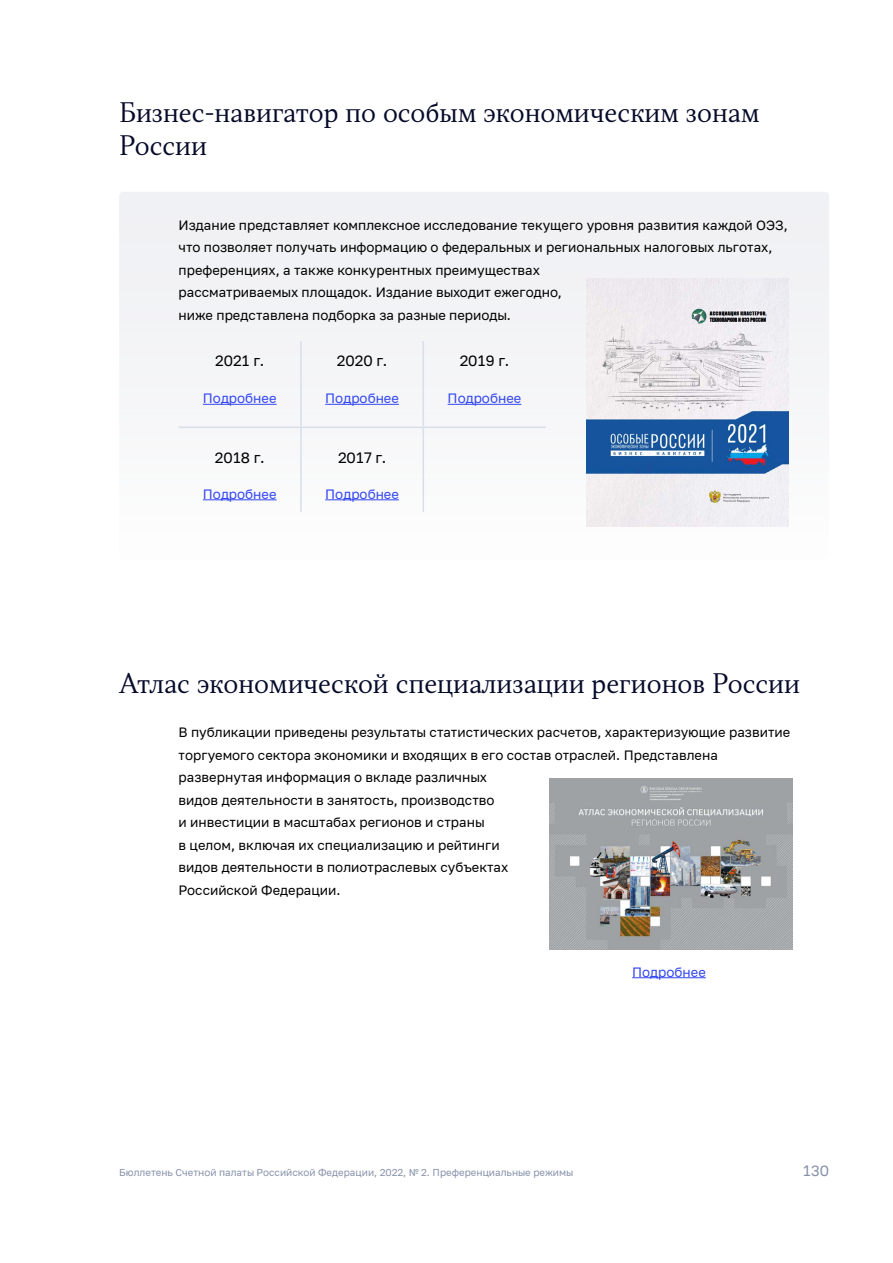
<style>
.page{position:relative;width:893px;height:1263px;background:#fff}
.page>*{position:absolute;margin:0;border:0;box-sizing:border-box;transform-origin:0 0}
.t1{font:300 25.5px/33px "TT Jenevers";color:#050a29}
.t2{font:15px "PT Russia Text";color:#000}
.t3{font:15px "PT Russia Text";color:#8792aa}
.t4{font:13.5px/22.5px "PT Russia Text";color:#000}
.t5{font:13.5px "PT Russia Text";color:#3347f2}
.t6{font:10.05px "PT Russia Text";color:#8792aa}
</style>
<div class="page">
<div style="left:119px;top:192px;width:710px;height:367px;background:#f4f5f7"></div>
<hr style="left:632px;top:977px;width:74px;height:1px;background:#3347f2">
<hr style="left:300px;top:341px;width:2px;height:40px;background:#d6dfea">
<hr style="left:423px;top:341px;width:1px;height:40px;background:#d6dfea">
<hr style="left:300px;top:381px;width:2px;height:35px;background:#d6dfea">
<hr style="left:423px;top:381px;width:1px;height:35px;background:#d6dfea">
<svg style="left:300px;top:416px;width:2px;height:11px"></svg>
<hr style="left:300px;top:428px;width:2px;height:48px;background:#d6dfea">
<hr style="left:423px;top:428px;width:1px;height:48px;background:#d6dfea">
<hr style="left:300px;top:476px;width:2px;height:36px;background:#d6dfea">
<hr style="left:423px;top:476px;width:1px;height:36px;background:#d6dfea">
<hr style="left:179px;top:427px;width:122px;height:1px;background:#d6dfea">
<hr style="left:301px;top:427px;width:122px;height:1px;background:#d6dfea">
<hr style="left:423px;top:427px;width:123px;height:1px;background:#d6dfea">
<hr style="left:203px;top:404px;width:74px;height:1px;background:#3347f2">
<hr style="left:325px;top:404px;width:74px;height:1px;background:#3347f2">
<hr style="left:448px;top:404px;width:73px;height:1px;background:#3347f2">
<hr style="left:203px;top:499px;width:74px;height:1px;background:#3347f2">
<hr style="left:325px;top:499px;width:74px;height:1px;background:#3347f2">
<img style="left:550px;top:778px;width:243px;height:172px">
<img style="left:587px;top:279px;width:202px;height:247px">
<h1 class="t1" style="left:119px;top:96px;width:642px">Бизнес-навигатор по особым экономическим зонам<br>России</h1>
<p class="t4" style="left:179px;top:214px;width:611px">Издание представляет комплексное исследование текущего уровня развития каждой ОЭЗ, что позволяет получать информацию о федеральных и региональных налоговых льготах, преференциях, а также конкурентных преимуществах<br>рассматриваемых площадок. Издание выходит ежегодно,<br>ниже представлена подборка за разные периоды.</p>
<p class="t2" style="left:215px;top:352px;width:51px">2021 г.</p>
<p class="t2" style="left:337px;top:352px;width:52px">2020 г.</p>
<p class="t2" style="left:460px;top:352px;width:51px">2019 г.</p>
<p class="t5" style="left:203px;top:391px;width:75px">Подробнее</p>
<p class="t5" style="left:325px;top:391px;width:75px">Подробнее</p>
<p class="t5" style="left:448px;top:391px;width:75px">Подробнее</p>
<p class="t2" style="left:215px;top:449px;width:51px">2018 г.</p>
<p class="t2" style="left:338px;top:449px;width:50px">2017 г.</p>
<p class="t5" style="left:203px;top:486px;width:75px">Подробнее</p>
<p class="t5" style="left:325px;top:486px;width:75px">Подробнее</p>
<h1 class="t1" style="left:119px;top:668px;width:683px">Атлас экономической специализации регионов России</h1>
<p class="t4" style="left:179px;top:721px;width:613px">В публикации приведены результаты статистических расчетов, характеризующие развитие торгуемого сектора экономики и входящих в его состав отраслей. Представлена развернутая информация о вкладе различных<br>видов деятельности в занятость, производство<br>и инвестиции в масштабах регионов и страны<br>в целом, включая их специализацию и рейтинги<br>видов деятельности в полиотраслевых субъектах<br>Российской Федерации.</p>
<p class="t5" style="left:632px;top:964px;width:75px">Подробнее</p>
<p class="t6" style="left:119px;top:1167px;width:456px">Бюллетень Счетной палаты Российской Федерации, 2022, № 2. Преференциальные режимы</p>
<p class="t3" style="left:803px;top:1162px;width:28px">130</p>
</div>
